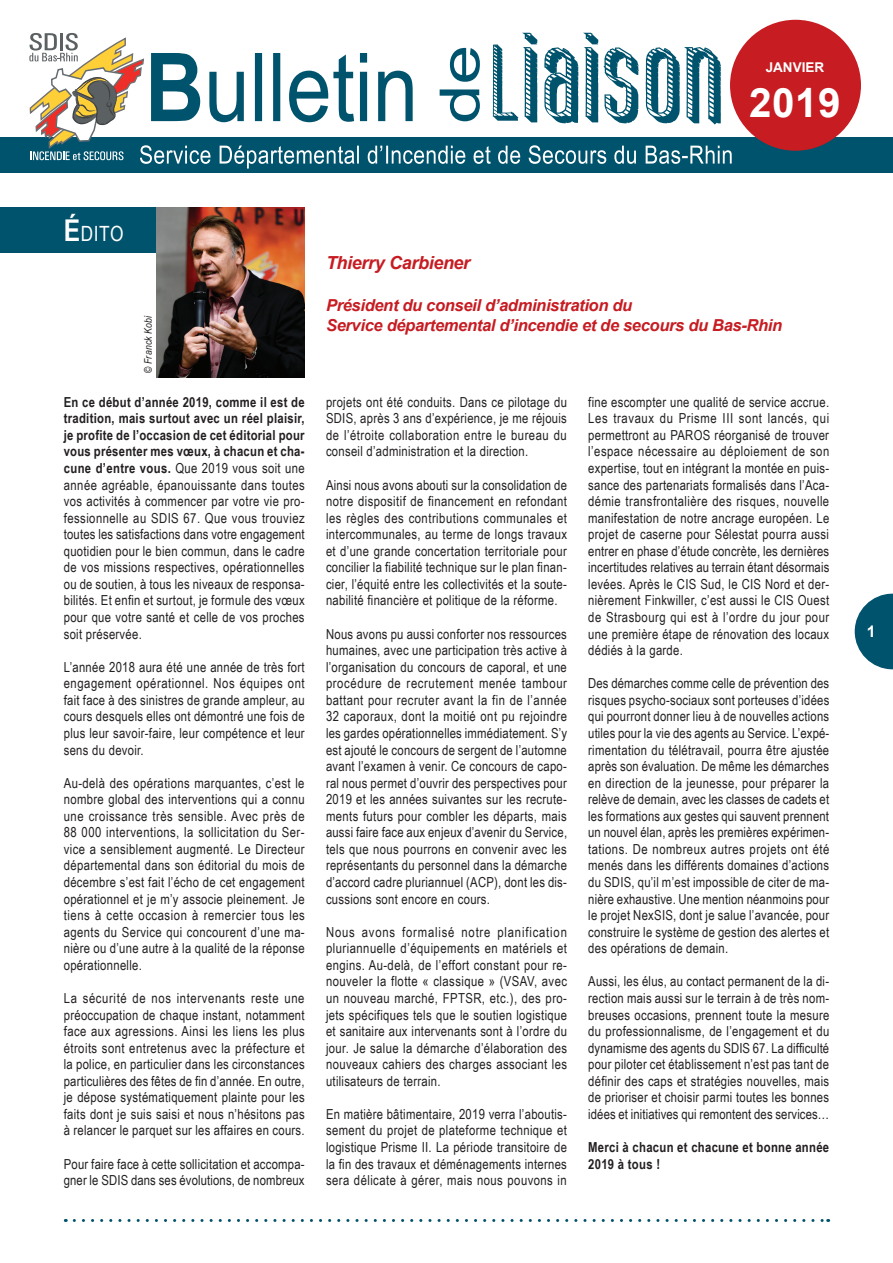
<style>
.page{position:relative;width:893px;height:1263px;background:#fff}
.page>*{position:absolute;margin:0;border:0;box-sizing:border-box;transform-origin:0 0}
.t1{font:700 40.5px "Arial";color:#fff}
.t2{font:21px "Arial Narrow";color:#fff}
.t3{font:italic 700 18px "Arial";letter-spacing:-.02em;color:#c61c22}
.t4{font:italic 700 16.5px/19.8px "Arial";letter-spacing:-.02em;color:#c61c22}
.t5{font:700 16.05px "Arial";color:#fff}
.titre_paragraphe_edi{font:13.8px/16.5px "Arial Narrow";letter-spacing:.02em;color:#231f20;text-align:justify}
.titre_paragraphe_edi-2{font:700 13.8px/16.5px "Arial Narrow";letter-spacing:.02em;color:#231f20}
.t6{font:700 13.5px "Arial";color:#fff}
.t7{font:italic 10.5px "Arial Narrow";letter-spacing:.02em;color:#231f20}
.s1{font-weight:700;font-size:30px}
.s2{font-weight:700}
</style>
<div class="page">
<svg style="left:855px;top:594px;width:38px;height:75px"></svg>
<div style="left:0;top:207px;width:305px;height:45px;background:#00536d"></div>
<img style="left:156px;top:207px;width:149px;height:170px">
<svg style="left:74px;top:1219px;width:755px;height:3px"></svg>
<div style="left:0;top:137px;width:893px;height:35px;background:#00536d"></div>
<div style="left:730px;top:20px;width:131px;height:131px;background:#c61c22;border-radius:50%"></div>
<svg style="left:29px;top:33px;width:703px;height:136px"></svg>
<p class="t6" style="left:766px;top:58px;width:60px">JANVIER</p>
<p class="t1" style="left:749px;top:76px;width:93px">2019</p>
<p class="t1" style="left:818px;top:76px;width:24px">3</p>
<p class="t2" style="left:64px;top:218px;width:61px"><span class="s1">É</span>dito</p>
<p class="t7" style="left:141px;top:373px;width:59px;rotate:-90deg">© Franck Kobi</p>
<p class="titre_paragraphe_edi" style="left:64px;top:393px;width:243px"><span class="s2">En ce début d’année 2019, comme il est de tradition, mais surtout avec un réel plaisir, je profite de l’occasion de cet éditorial pour vous présenter mes vœux, à chacun et cha&shy;cune d’entre vous.</span> Que 2019 vous soit une année agréable, épanouissante dans toutes vos activités à commencer par votre vie pro&shy;fessionnelle au SDIS 67. Que vous trouviez toutes les satisfactions dans votre engagement quotidien pour le bien commun, dans le cadre de vos missions respectives, opérationnelles ou de soutien, à tous les niveaux de responsa&shy;bilités. Et enfin et surtout, je formule des vœux pour que votre santé et celle de vos proches soit préservée.</p>
<p class="titre_paragraphe_edi" style="left:64px;top:658px;width:242px">L’année 2018 aura été une année de très fort engagement opérationnel. Nos équipes ont fait face à des sinistres de grande ampleur, au cours desquels elles ont démontré une fois de plus leur savoir-faire, leur compétence et leur sens du devoir.</p>
<p class="titre_paragraphe_edi" style="left:64px;top:774px;width:243px">Au-delà des opérations marquantes, c’est le nombre global des interventions qui a connu une croissance très sensible. Avec près de 88 000 interventions, la sollicitation du Ser&shy;vice a sensiblement augmenté. Le Directeur départemental dans son éditorial du mois de décembre s’est fait l’écho de cet engagement opérationnel et je m’y associe pleinement. Je tiens à cette occasion à remercier tous les agents du Service qui concourent d’une ma&shy;nière ou d’une autre à la qualité de la réponse opérationnelle.</p>
<p class="titre_paragraphe_edi" style="left:64px;top:989px;width:242px">La sécurité de nos intervenants reste une préoccupation de chaque instant, notamment face aux agressions. Ainsi les liens les plus étroits sont entretenus avec la préfecture et la police, en particulier dans les circonstances particulières des fêtes de fin d’année. En outre, je dépose systématiquement plainte pour les faits dont je suis saisi et nous n’hésitons pas à relancer le parquet sur les affaires en cours.</p>
<p class="titre_paragraphe_edi" style="left:64px;top:1155px;width:242px">Pour faire face à cette sollicitation et accompa&shy;gner le SDIS dans ses évolutions, de nombreux</p>
<p class="t3" style="left:326px;top:251px;width:146px">Thierry Carbiener</p>
<p class="t4" style="left:326px;top:295px;width:458px">Président du conseil d’administration du<br>Service départemental d’incendie et de secours du Bas-Rhin</p>
<p class="titre_paragraphe_edi" style="left:326px;top:393px;width:243px">projets ont été conduits. Dans ce pilotage du SDIS, après 3 ans d’expérience, je me réjouis de l’étroite collaboration entre le bureau du conseil d’administration et la direction.</p>
<p class="titre_paragraphe_edi" style="left:326px;top:476px;width:243px">Ainsi nous avons abouti sur la consolidation de notre dispositif de financement en refondant les règles des contributions communales et intercommunales, au terme de longs travaux et d’une grande concertation territoriale pour concilier la fiabilité technique sur le plan finan&shy;cier, l’équité entre les collectivités et la soute&shy;nabilité financière et politique de la réforme.</p>
<p class="titre_paragraphe_edi" style="left:326px;top:625px;width:243px">Nous avons pu aussi conforter nos ressources humaines, avec une participation très active à l’organisation du concours de caporal, et une procédure de recrutement menée tambour battant pour recruter avant la fin de l’année 32 caporaux, dont la moitié ont pu rejoindre les gardes opérationnelles immédiatement. S’y est ajouté le concours de sergent de l’automne avant l’examen à venir. Ce concours de capo&shy;ral nous permet d’ouvrir des perspectives pour 2019 et les années suivantes sur les recrute&shy;ments futurs pour combler les départs, mais aussi faire face aux enjeux d’avenir du Service, tels que nous pourrons en convenir avec les représentants du personnel dans la démarche d’accord cadre pluriannuel (ACP), dont les dis&shy;cussions sont encore en cours.</p>
<p class="titre_paragraphe_edi" style="left:326px;top:923px;width:243px">Nous avons formalisé notre planification pluriannuelle d’équipements en matériels et engins. Au-delà, de l’effort constant pour re&shy;nouveler la flotte « classique » (VSAV, avec un nouveau marché, FPTSR, etc.), des pro&shy;jets spécifiques tels que le soutien logistique et sanitaire aux intervenants sont à l’ordre du jour. Je salue la démarche d’élaboration des nouveaux cahiers des charges associant les utilisateurs de terrain.</p>
<p class="titre_paragraphe_edi" style="left:326px;top:1105px;width:242px">En matière bâtimentaire, 2019 verra l’aboutis&shy;sement du projet de plateforme technique et logistique Prisme II. La période transitoire de la fin des travaux et déménagements internes sera délicate à gérer, mais nous pouvons in</p>
<p class="titre_paragraphe_edi" style="left:588px;top:393px;width:243px">fine escompter une qualité de service accrue.<br>Les travaux du Prisme III sont lancés, qui permettront au PAROS réorganisé de trouver l’espace nécessaire au déploiement de son expertise, tout en intégrant la montée en puis&shy;sance des partenariats formalisés dans l’Aca&shy;démie transfrontalière des risques, nouvelle manifestation de notre ancrage européen. Le projet de caserne pour Sélestat pourra aussi entrer en phase d’étude concrète, les dernières incertitudes relatives au terrain étant désormais levées. Après le CIS Sud, le CIS Nord et der&shy;nièrement Finkwiller, c’est aussi le CIS Ouest de Strasbourg qui est à l’ordre du jour pour une première étape de rénovation des locaux dédiés à la garde.</p>
<p class="titre_paragraphe_edi" style="left:588px;top:675px;width:243px">Des démarches comme celle de prévention des risques psycho-sociaux sont porteuses d’idées qui pourront donner lieu à de nouvelles actions utiles pour la vie des agents au Service. L’expé&shy;rimentation du télétravail, pourra être ajustée après son évaluation. De même les démarches en direction de la jeunesse, pour préparer la relève de demain, avec les classes de cadets et les formations aux gestes qui sauvent prennent un nouvel élan, après les premières expérimen&shy;tations. De nombreux autres projets ont été menés dans les différents domaines d’actions du SDIS, qu’il m’est impossible de citer de ma&shy;nière exhaustive. Une mention néanmoins pour le projet NexSIS, dont je salue l’avancée, pour construire le système de gestion des alertes et des opérations de demain.</p>
<p class="titre_paragraphe_edi" style="left:588px;top:973px;width:243px">Aussi, les élus, au contact permanent de la di&shy;rection mais aussi sur le terrain à de très nom&shy;breuses occasions, prennent toute la mesure du professionnalisme, de l’engagement et du dynamisme des agents du SDIS 67. La difficulté pour piloter cet établissement n’est pas tant de définir des caps et stratégies nouvelles, mais de prioriser et choisir parmi toutes les bonnes idées et initiatives qui remontent des services…</p>
<p class="titre_paragraphe_edi-2" style="left:588px;top:1138px;width:242px">Merci à chacun et chacune et bonne année<br>2019 à tous !</p>
<p class="t5" style="left:867px;top:621px;width:10px">1</p>
</div>
